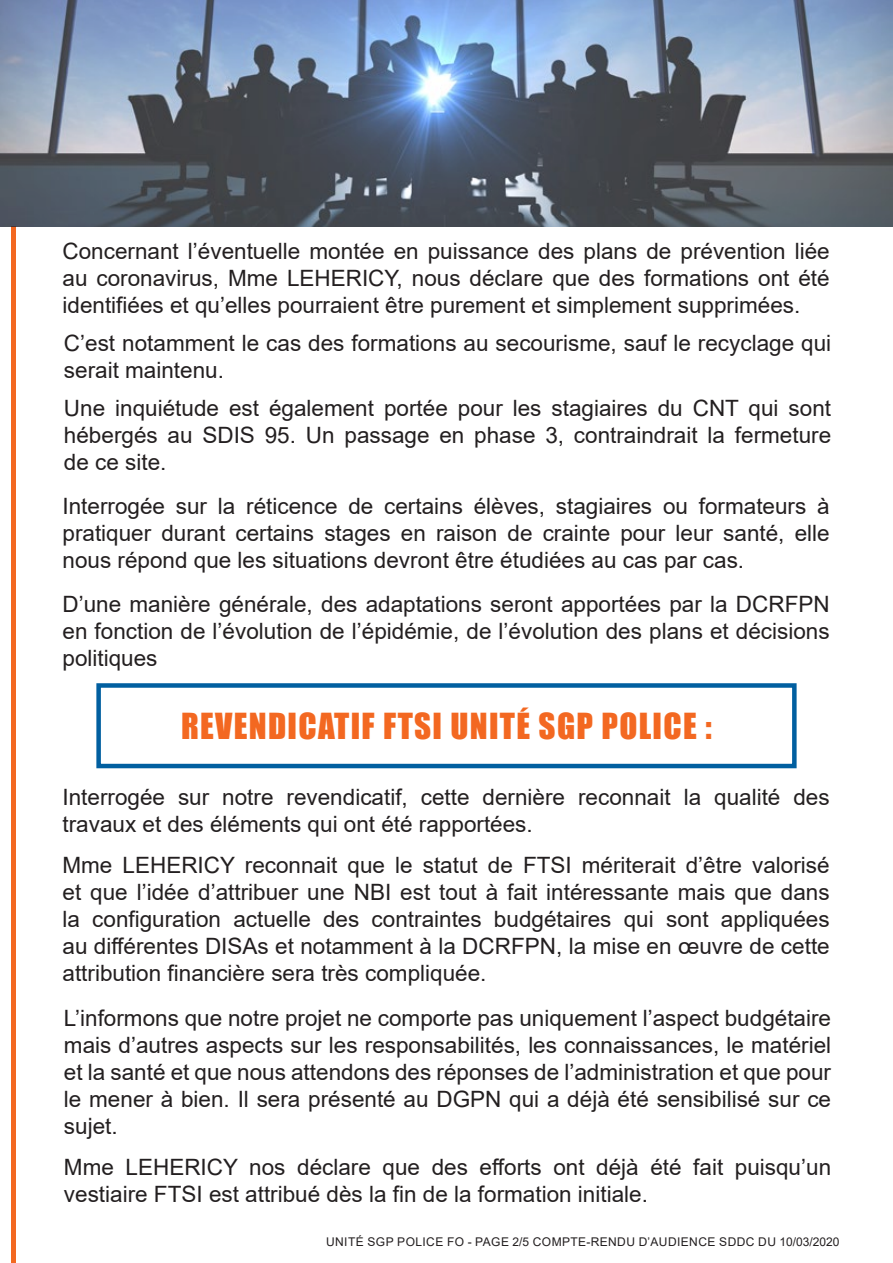
<style>
.page{position:relative;width:893px;height:1263px;background:#fff}
.page>*{position:absolute;margin:0;border:0;box-sizing:border-box;transform-origin:0 0}
.t1{font:33px "Impact";letter-spacing:.04em;color:#f36821}
.t2{font:22.5px/27px "Arial";color:#231f20}
.t3{font:12px "Arial";letter-spacing:.035em;color:#231f20}
</style>
<div class="page">
<div style="left:11px;top:227px;width:5px;height:1036px;background:#f36821"></div>
<img style="left:0;top:0;width:893px;height:227px">
<div style="left:96px;top:683px;width:701px;height:85px;border:4px solid #015fa0"></div>
<p class="t2" style="left:63px;top:237px;width:769px">Concernant l’éventuelle montée en puissance des plans de prévention liée</p>
<p class="t2" style="left:63px;top:264px;width:769px">au coronavirus, Mme LEHERICY, nous déclare que des formations ont été identifiées et qu’elles pourraient être purement et simplement supprimées.</p>
<p class="t2" style="left:64px;top:329px;width:769px">C’est notamment le cas des formations au secourisme, sauf le recyclage qui serait maintenu.</p>
<p class="t2" style="left:64px;top:394px;width:769px">Une inquiétude est également portée pour les stagiaires du CNT qui sont</p>
<p class="t2" style="left:64px;top:421px;width:769px">hébergés au SDIS 95. Un passage en phase 3, contraindrait la fermeture</p>
<p class="t2" style="left:64px;top:448px;width:104px">de ce site.</p>
<p class="t2" style="left:63px;top:493px;width:769px">Interrogée sur la réticence de certains élèves, stagiaires ou formateurs à</p>
<p class="t2" style="left:63px;top:520px;width:769px">pratiquer durant certains stages en raison de crainte pour leur santé, elle</p>
<p class="t2" style="left:63px;top:547px;width:683px">nous répond que les situations devront être étudiées au cas par cas.</p>
<p class="t2" style="left:63px;top:590px;width:769px;text-align:justify">D’une manière générale, des adaptations seront apportées par la DCRFPN en fonction de l’évolution de l’épidémie, de l’évolution des plans et décisions politiques</p>
<p class="t1" style="left:181px;top:700px;width:532px">REVENDICATIF FTSI UNITÉ SGP POLICE :</p>
<p class="t2" style="left:63px;top:783px;width:769px">Interrogée sur notre revendicatif, cette dernière reconnait la qualité des</p>
<p class="t2" style="left:63px;top:810px;width:472px">travaux et des éléments qui ont été rapportées.</p>
<p class="t2" style="left:63px;top:851px;width:769px">Mme LEHERICY reconnait que le statut de FTSI mériterait d’être valorisé et que l’idée d’attribuer une NBI est tout à fait intéressante mais que dans</p>
<p class="t2" style="left:63px;top:905px;width:769px">la configuration actuelle des contraintes budgétaires qui sont appliquées</p>
<p class="t2" style="left:63px;top:932px;width:769px">au différentes DISAs et notamment à la DCRFPN, la mise en œuvre de cette attribution financière sera très compliquée.</p>
<p class="t2" style="left:64px;top:1004px;width:769px;text-align:justify">L’informons que notre projet ne comporte pas uniquement l’aspect budgétaire mais d’autres aspects sur les responsabilités, les connaissances, le matériel et la santé et que nous attendons des réponses de l’administration et que pour le mener à bien. Il sera présenté au DGPN qui a déjà été sensibilisé sur ce sujet.</p>
<p class="t2" style="left:64px;top:1153px;width:769px">Mme LEHERICY nos déclare que des efforts ont déjà été fait puisqu’un</p>
<p class="t2" style="left:64px;top:1180px;width:585px">vestiaire FTSI est attribué dès la fin de la formation initiale.</p>
<p class="t3" style="left:326px;top:1234px;width:515px">UNITÉ SGP POLICE FO - PAGE 2/5 COMPTE-RENDU D’AUDIENCE SDDC DU 10/03/2020</p>
</div>
